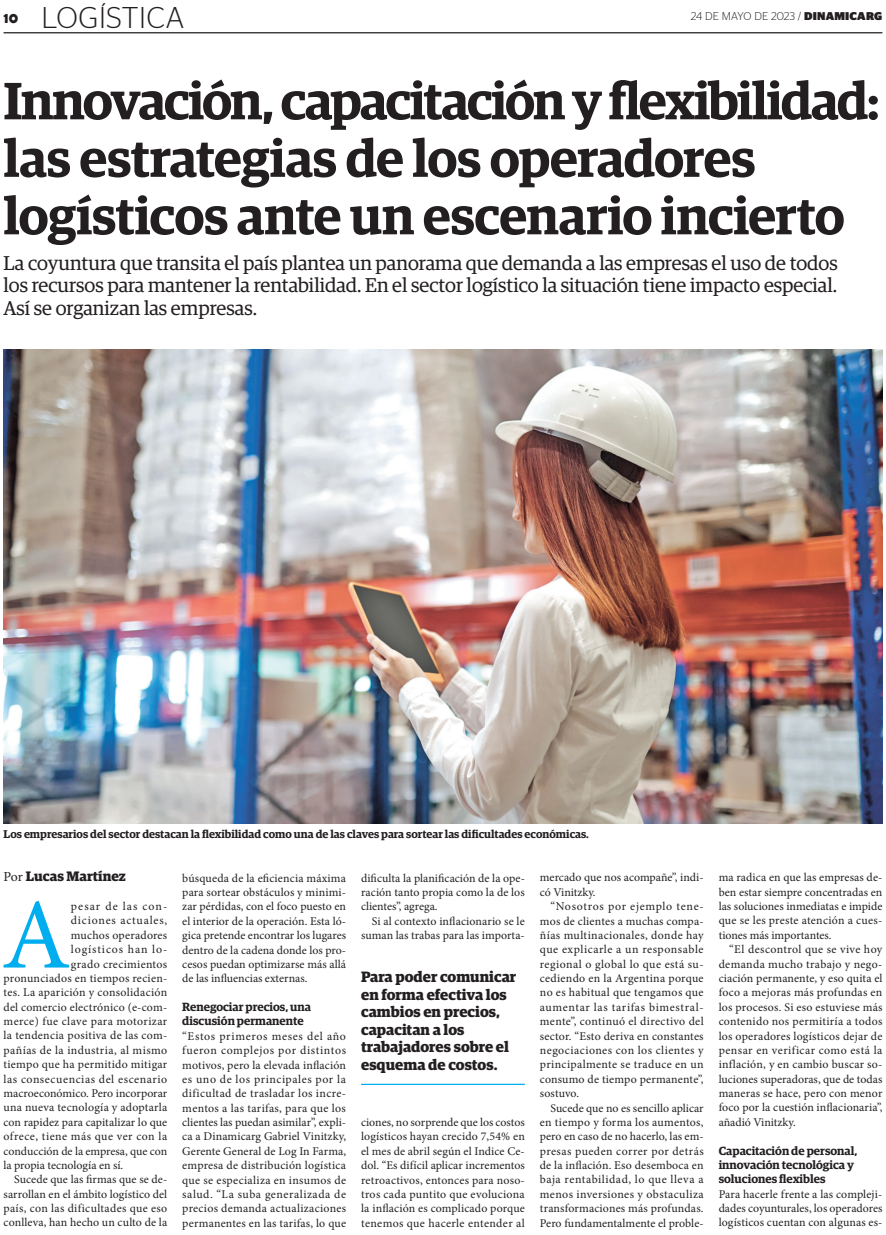
<style>
.page{position:relative;width:886px;height:1235px;background:#fff}
.page>*{position:absolute;margin:0;border:0;box-sizing:border-box;transform-origin:0 0}
.t1{font:100.38px "Minion Pro";color:#00aeef}
.t2{font:600 52.5px/57.5px "Guardian Egyp";letter-spacing:-.02em;color:#231f20}
.t3{font:300 30px "Stag Sans";letter-spacing:.02em;color:#231f20}
.t4{font:20px/22.5px "Guardian Egyp";color:#231f20;text-align:justify}
.t5{font:700 15px/17.5px "Guardian Egyp";color:#231f20}
.t6{font:700 13.75px "Guardian Egyp";color:#231f20}
.t7{font:11.88px/14.4px "Minion Pro";letter-spacing:.01em;color:#231f20;text-align:justify}
.t8{font:600 11.88px/14.4px "Guardian Egyp";color:#231f20}
.t9{font:11.88px "Minion Pro";letter-spacing:.035em;color:#231f20}
.t10{font:11.88px "Minion Pro";letter-spacing:.03em;color:#231f20}
.t11{font:11.88px "Minion Pro";letter-spacing:.045em;color:#231f20}
.t12{font:11.88px "Minion Pro";letter-spacing:.04em;color:#231f20}
.t13{font:11.88px "Minion Pro";letter-spacing:.065em;color:#231f20}
.t14{font:11.88px "Minion Pro";letter-spacing:.075em;color:#231f20}
.t15{font:11.88px "Minion Pro";letter-spacing:.085em;color:#231f20}
.t16{font:600 11.25px "Guardian Egyp";color:#231f20}
.t17{font:300 11.25px "Stag Sans";color:#231f20}
.s1{font-weight:900}
.s2{font-family:"Minion Pro";font-weight:400}
</style>
<div class="page">
<hr style="left:4px;top:32px;width:878px;height:1px;background:#231f20">
<img style="left:4px;top:349px;width:878px;height:475px">
<hr style="left:361px;top:1084px;width:163px;height:1px;background:#00aeef">
<h3 class="t3" style="left:4px;top:1px;width:181px"><sup>10</sup> LOGÍSTICA</h3>
<p class="t17" style="left:690px;top:10px;width:193px">24 DE MAYO DE 2023 / <span class="s1">DINAMICARG</span></p>
<h2 class="t2" style="left:4px;top:68px;width:877px">Innovación, capacitación y flexibilidad: las estrategias de los operadores logísticos ante un escenario incierto</h2>
<h3 class="t4" style="left:4px;top:250px;width:835px">La coyuntura que transita el país plantea un panorama que demanda a las empresas el uso de todos los recursos para mantener la rentabilidad. En el sector logístico la situación tiene impacto especial.<br>Así se organizan las empresas.</h3>
<p class="t16" style="left:4px;top:826px;width:586px">Los empresarios del sector destacan la flexibilidad como una de las claves para sortear las dificultades económicas.</p>
<p class="t6" style="left:4px;top:866px;width:124px"><span class="s2">Por</span> Lucas Martínez</p>
<p class="t7" style="left:539px;top:870px;width:165px">mercado que nos acompañe”, indi&shy;có Vinitzky.</p>
<p class="t7" style="left:539px;top:899px;width:165px;text-indent:11px">“Nosotros por ejemplo tene&shy;mos de clientes a muchas compa&shy;ñías multinacionales, donde hay que explicarle a un responsable regional o global lo que está su&shy;cediendo en la Argentina porque no es habitual que tengamos que aumentar las tarifas bimestral&shy;mente”, continuó el directivo del sector. “Esto deriva en constantes negociaciones con los clientes y principalmente se traduce en un consumo de tiempo permanente”, sostuvo.</p>
<p class="t7" style="left:539px;top:1100px;width:165px;text-indent:11px">Sucede que no es sencillo aplicar en tiempo y forma los aumentos, pero en caso de no hacerlo, las em&shy;presas pueden correr por detrás de la inflación. Eso desemboca en baja rentabilidad, lo que lleva a menos inversiones y obstaculiza transformaciones más profundas.<br>Pero fundamentalmente el proble-</p>
<p class="t7" style="left:361px;top:871px;width:165px">dificulta la planificación de la ope&shy;ración tanto propia como la de los clientes”, agrega.</p>
<p class="t7" style="left:361px;top:914px;width:165px;text-align:right">Si al contexto inflacionario se le suman las trabas para las importa-</p>
<p class="t7" style="left:182px;top:871px;width:165px">búsqueda de la eficiencia máxima para sortear obstáculos y minimi&shy;zar pérdidas, con el foco puesto en el interior de la operación. Esta ló&shy;gica pretende encontrar los lugares dentro de la cadena donde los pro&shy;cesos puedan optimizarse más allá de las influencias externas.</p>
<p class="t8" style="left:182px;top:999px;width:130px">Renegociar precios, una discusión permanente</p>
<p class="t7" style="left:182px;top:1029px;width:165px">“Estos primeros meses del año fueron complejos por distintos motivos, pero la elevada inflación es uno de los principales por la dificultad de trasladar los incre&shy;mentos a las tarifas, para que los clientes las puedan asimilar”, expli&shy;ca a Dinamicarg Gabriel Vinitzky, Gerente General de Log In Farma, empresa de distribución logística que se especializa en insumos de salud. “La suba generalizada de precios demanda actualizaciones permanentes en las tarifas, lo que</p>
<h1 class="t1" style="left:2px;top:868px;width:71px">A</h1>
<p class="t15" style="left:71px;top:898px;width:98px">pesar de las con-</p>
<p class="t13" style="left:71px;top:913px;width:98px">diciones actuales,</p>
<p class="t7" style="left:71px;top:928px;width:98px">muchos operadores</p>
<p class="t14" style="left:71px;top:941px;width:98px">logísticos han lo-</p>
<p class="t7" style="left:71px;top:957px;width:98px">grado crecimientos</p>
<p class="t7" style="left:4px;top:971px;width:165px">pronunciados en tiempos recien-</p>
<p class="t7" style="left:4px;top:985px;width:165px">tes. La aparición y consolidación</p>
<p class="t7" style="left:4px;top:1000px;width:165px">del comercio electrónico (e-com-</p>
<p class="t9" style="left:4px;top:1013px;width:165px">merce) fue clave para motorizar</p>
<p class="t7" style="left:4px;top:1028px;width:165px">la tendencia positiva de las com-</p>
<p class="t9" style="left:4px;top:1042px;width:165px">pañías de la industria, al mismo</p>
<p class="t7" style="left:4px;top:1057px;width:165px">tiempo que ha permitido mitigar</p>
<p class="t11" style="left:4px;top:1071px;width:165px">las consecuencias del escenario</p>
<p class="t7" style="left:4px;top:1086px;width:165px">macroeconómico. Pero incorporar</p>
<p class="t7" style="left:4px;top:1100px;width:165px">una nueva tecnología y adoptarla</p>
<p class="t7" style="left:4px;top:1115px;width:165px">con rapidez para capitalizar lo que</p>
<p class="t12" style="left:4px;top:1128px;width:165px">ofrece, tiene más que ver con la</p>
<p class="t7" style="left:4px;top:1143px;width:165px">conducción de la empresa, que con</p>
<p class="t7" style="left:4px;top:1158px;width:121px">la propia tecnología en sí.</p>
<p class="t7" style="left:14px;top:1172px;width:155px">Sucede que las firmas que se de-</p>
<p class="t7" style="left:4px;top:1187px;width:165px">sarrollan en el ámbito logístico del</p>
<p class="t10" style="left:4px;top:1200px;width:165px">país, con las dificultades que eso</p>
<p class="t7" style="left:4px;top:1215px;width:165px">conlleva, han hecho un culto de la</p>
<p class="t5" style="left:361px;top:966px;width:156px">Para poder comunicar en forma efectiva los cambios en precios, capacitan a los trabajadores sobre el esquema de costos.</p>
<p class="t7" style="left:361px;top:1115px;width:165px">ciones, no sorprende que los costos logísticos hayan crecido 7,54% en el mes de abril según el Indice Ce&shy;dol. “Es difícil aplicar incrementos retroactivos, entonces para noso&shy;tros cada puntito que evoluciona la inflación es complicado porque tenemos que hacerle entender al</p>
<p class="t7" style="left:718px;top:870px;width:165px">ma radica en que las empresas de&shy;ben estar siempre concentradas en las soluciones inmediatas e impide que se les preste atención a cues&shy;tiones más importantes.</p>
<p class="t7" style="left:718px;top:942px;width:165px;text-indent:11px">“El descontrol que se vive hoy demanda mucho trabajo y nego&shy;ciación permanente, y eso quita el foco a mejoras más profundas en los procesos. Si eso estuviese más contenido nos permitiría a todos los operadores logísticos dejar de pensar en verificar como está la inflación, y en cambio buscar so&shy;luciones superadoras, que de todas maneras se hace, pero con menor foco por la cuestión inflacionaria”, añadió Vinitzky.</p>
<p class="t8" style="left:718px;top:1142px;width:140px">Capacitación de personal, innovación tecnológica y soluciones flexibles</p>
<p class="t7" style="left:718px;top:1187px;width:165px">Para hacerle frente a las compleji&shy;dades coyunturales, los operadores logísticos cuentan con algunas es-</p>
</div>
